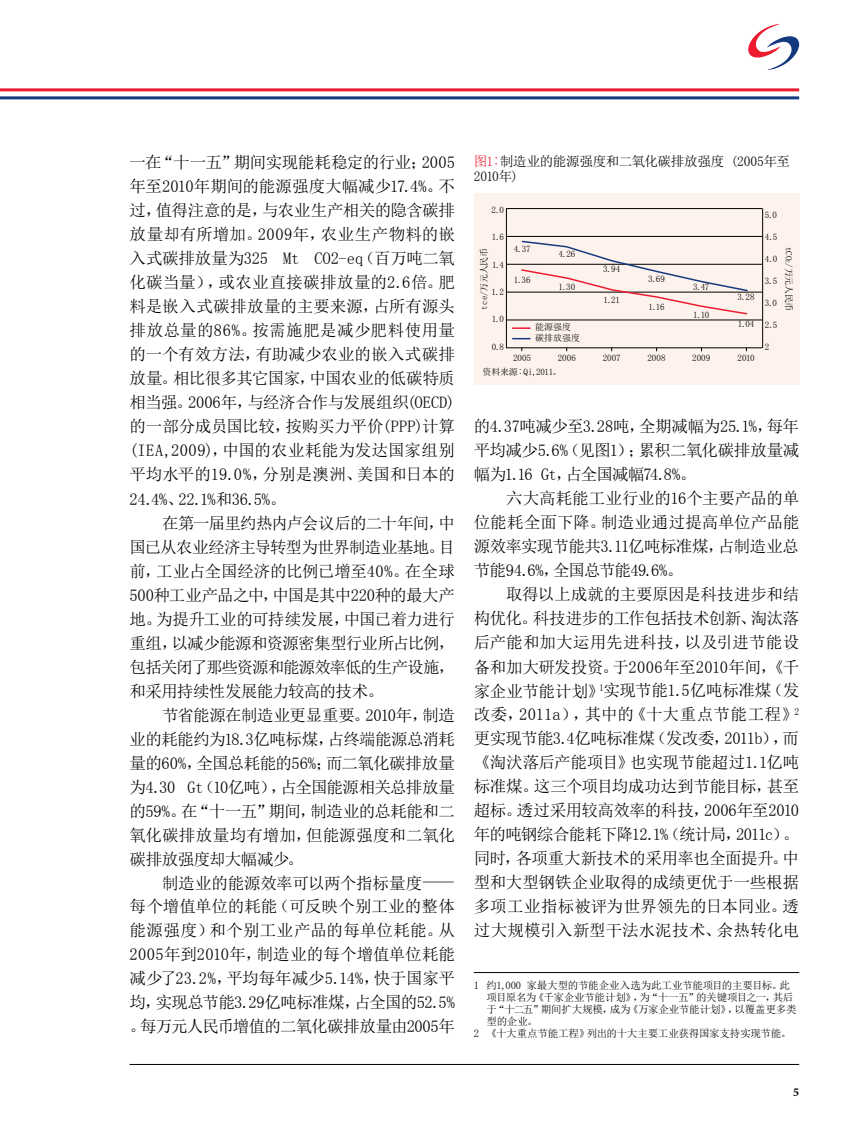
<style>
.page{position:relative;width:864px;height:1134px;background:#fff}
.page>*{position:absolute;margin:0;border:0;box-sizing:border-box;transform-origin:0 0}
.t1{font:16.5px/24px "Sim Sun";letter-spacing:-.025em;color:#000;text-align:justify}
.t2{font:13.5px/15px "Sim Sun";letter-spacing:-.025em;color:#000}
.t3{font:700 12px "Minion Pro";color:#000}
.t4{font:10.5px "Sim Sun";letter-spacing:-.025em;color:#000}
.t5{font:9px/10.5px "Sim Sun";color:#000}
.t6{font:9px "Sim Sun";letter-spacing:-.02em;color:#000}
.s1{color:#ed1b2f}
.s2{font-size:5.25px}
</style>
<div class="page">
<hr style="left:130px;top:1064px;width:669px;height:1px;background:#000">
<svg style="left:748px;top:24px;width:51px;height:46px"></svg>
<hr style="left:0;top:88px;width:799px;height:3px;background:#ed1b2f">
<hr style="left:0;top:96px;width:799px;height:3px;background:#15397f">
<hr style="left:474px;top:972px;width:325px;height:1px;background:#000">
<div style="left:474px;top:193px;width:325px;height:192px;background:#fef2ec"></div>
<svg style="left:513px;top:327px;width:17px;height:2px"></svg>
<svg style="left:513px;top:338px;width:17px;height:1px"></svg>
<hr style="left:506px;top:208px;width:1px;height:140px;background:#000">
<hr style="left:762px;top:208px;width:1px;height:140px;background:#000">
<hr style="left:506px;top:348px;width:256px;height:1px;background:#000">
<hr style="left:506px;top:320px;width:256px;height:1px;background:#000">
<hr style="left:506px;top:292px;width:256px;height:1px;background:#000">
<hr style="left:506px;top:264px;width:256px;height:1px;background:#000">
<hr style="left:506px;top:236px;width:256px;height:1px;background:#000">
<hr style="left:506px;top:208px;width:256px;height:1px;background:#000">
<svg style="left:520px;top:240px;width:229px;height:75px"></svg>
<p class="t1" style="left:130px;top:151px;width:327px">一在“十一五”期间实现能耗稳定的行业；2005年至2010年期间的能源强度大幅减少17.4%。不过，值得注意的是，与农业生产相关的隐含碳排放量却有所增加。2009年，农业生产物料的嵌入式碳排放量为325 Mt CO2-eq（百万吨二氧化碳当量），或农业直接碳排放量的2.6倍。肥料是嵌入式碳排放量的主要来源，占所有源头排放总量的86%。按需施肥是减少肥料使用量的一个有效方法，有助减少农业的嵌入式碳排放量。相比很多其它国家，中国农业的低碳特质相当强。2006年，与经济合作与发展组织(OECD)的一部分成员国比较，按购买力平价(PPP)计算(IEA,2009)，中国的农业耗能为发达国家组别平均水平的19.0%，分别是澳洲、美国和日本的24.4%、22.1%和36.5%。</p>
<p class="t1" style="left:130px;top:511px;width:327px;text-indent:32px">在第一届里约热内卢会议后的二十年间，中国已从农业经济主导转型为世界制造业基地。目前，工业占全国经济的比例已增至40%。在全球500种工业产品之中，中国是其中220种的最大产地。为提升工业的可持续发展，中国已着力进行重组，以减少能源和资源密集型行业所占比例，包括关闭了那些资源和能源效率低的生产设施，和采用持续性发展能力较高的技术。</p>
<p class="t1" style="left:130px;top:703px;width:327px;text-indent:32px">节省能源在制造业更显重要。2010年，制造业的耗能约为18.3亿吨标煤，占终端能源总消耗量的60%，全国总耗能的56%；而二氧化碳排放量为4.30 Gt（10亿吨），占全国能源相关总排放量的59%。在“十一五”期间，制造业的总耗能和二氧化碳排放量均有增加，但能源强度和二氧化碳排放强度却大幅减少。</p>
<p class="t1" style="left:130px;top:871px;width:327px;text-indent:32px">制造业的能源效率可以两个指标量度—每个增值单位的耗能（可反映个别工业的整体能源强度）和个别工业产品的每单位耗能。从2005年到2010年，制造业的每个增值单位耗能减少了23.2%，平均每年减少5.14%，快于国家平均，实现总节能3.29亿吨标准煤，占全国的52.5%。每万元人民币增值的二氧化碳排放量由2005年</p>
<p class="t2" style="left:474px;top:154px;width:318px"><span class="s1">图1︰</span>制造业的能源强度和二氧化碳排放强度 (2005年至<br>2010年)</p>
<p class="t5" style="left:492px;top:204px;width:14px">2.0</p>
<p class="t5" style="left:492px;top:232px;width:14px">1.6</p>
<p class="t5" style="left:765px;top:210px;width:14px">5.0</p>
<p class="t5" style="left:765px;top:232px;width:14px">4.5</p>
<p class="t5" style="left:514px;top:244px;width:18px">4.37</p>
<p class="t6" style="left:480px;top:310px;width:63px;rotate:-90deg">tce/万元人民币</p>
<p class="t6" style="left:794px;top:247px;width:66px;rotate:90deg">tCO<span class="s2">2</span>/万元人民币</p>
<p class="t5" style="left:535px;top:322px;width:55px">能源强度<br>碳排放强度　</p>
<p class="t6" style="left:483px;top:367px;width:81px">资料来源︰Qi,2011。</p>
<p class="t5" style="left:558px;top:249px;width:19px">4.26</p>
<p class="t5" style="left:765px;top:254px;width:14px">4.0</p>
<p class="t5" style="left:492px;top:259px;width:14px">1.4</p>
<p class="t5" style="left:603px;top:263px;width:18px">3.94</p>
<p class="t5" style="left:648px;top:274px;width:18px">3.69</p>
<p class="t5" style="left:514px;top:275px;width:18px">1.36</p>
<p class="t5" style="left:765px;top:276px;width:14px">3.5</p>
<p class="t5" style="left:765px;top:298px;width:14px">3.0</p>
<p class="t5" style="left:765px;top:319px;width:14px">2.5</p>
<p class="t5" style="left:559px;top:281px;width:18px">1.30</p>
<p class="t5" style="left:693px;top:281px;width:18px">3.47</p>
<p class="t5" style="left:492px;top:287px;width:14px">1.2</p>
<p class="t5" style="left:738px;top:292px;width:19px">3.28</p>
<p class="t5" style="left:603px;top:294px;width:18px">1.21</p>
<p class="t5" style="left:648px;top:301px;width:18px">1.16</p>
<p class="t5" style="left:693px;top:310px;width:18px">1.10</p>
<p class="t5" style="left:492px;top:314px;width:14px">1.0</p>
<p class="t5" style="left:492px;top:341px;width:14px">0.8</p>
<p class="t5" style="left:738px;top:318px;width:18px">1.04</p>
<p class="t5" style="left:765px;top:341px;width:6px">2</p>
<p class="t5" style="left:738px;top:352px;width:19px">2010</p>
<p class="t5" style="left:513px;top:352px;width:20px">2005</p>
<p class="t5" style="left:558px;top:352px;width:20px">2006</p>
<p class="t5" style="left:603px;top:352px;width:20px">2007</p>
<p class="t5" style="left:647px;top:352px;width:20px">2008</p>
<p class="t5" style="left:692px;top:352px;width:20px">2009</p>
<p class="t1" style="left:474px;top:415px;width:327px">的4.37吨减少至3.28吨，全期减幅为25.1%，每年平均减少5.6%（见图1）；累积二氧化碳排放量减幅为1.16 Gt，占全国减幅74.8%。</p>
<p class="t1" style="left:474px;top:487px;width:327px;text-indent:32px">六大高耗能工业行业的16个主要产品的单位能耗全面下降。制造业通过提高单位产品能源效率实现节能共3.11亿吨标准煤，占制造业总节能94.6%，全国总节能49.6%。</p>
<p class="t1" style="left:474px;top:583px;width:327px;text-indent:32px">取得以上成就的主要原因是科技进步和结构优化。科技进步的工作包括技术创新、淘汰落后产能和加大运用先进科技，以及引进节能设备和加大研发投资。于2006年至2010年间，《千家企业节能计划》<sup>1</sup>实现节能1.5亿吨标准煤（发改委，2011a），其中的《十大重点节能工程》<sup>2</sup>更实现节能3.4亿吨标准煤（发改委，2011b），而《淘汱落后产能项目》也实现节能超过1.1亿吨标准煤。这三个项目均成功达到节能目标，甚至超标。透过采用较高效率的科技，2006年至2010年的吨钢综合能耗下降12.1%（统计局，2011c）。同时，各项重大新技术的采用率也全面提升。中型和大型钢铁企业取得的成绩更优于一些根据多项工业指标被评为世界领先的日本同业。透过大规模引入新型干法水泥技术、余热转化电</p>
<p class="t4" style="left:474px;top:980px;width:317px">1 约1,000 家最大型的节能企业入选为此工业节能项目的主要目标。此</p>
<p class="t4" style="left:487px;top:992px;width:308px">项目原名为《千家企业节能计划》，为“十一五”的关键项目之一，其后</p>
<p class="t4" style="left:487px;top:1004px;width:312px">于“十二五”期间扩大规模，成为《万家企业节能计划》，以覆盖更多类</p>
<p class="t4" style="left:487px;top:1016px;width:53px">型的企业。</p>
<p class="t4" style="left:474px;top:1028px;width:319px">2 《十大重点节能工程》列出的十大主要工业获得国家支持实现节能。</p>
<p class="t3" style="left:793px;top:1084px;width:7px">5</p>
</div>
